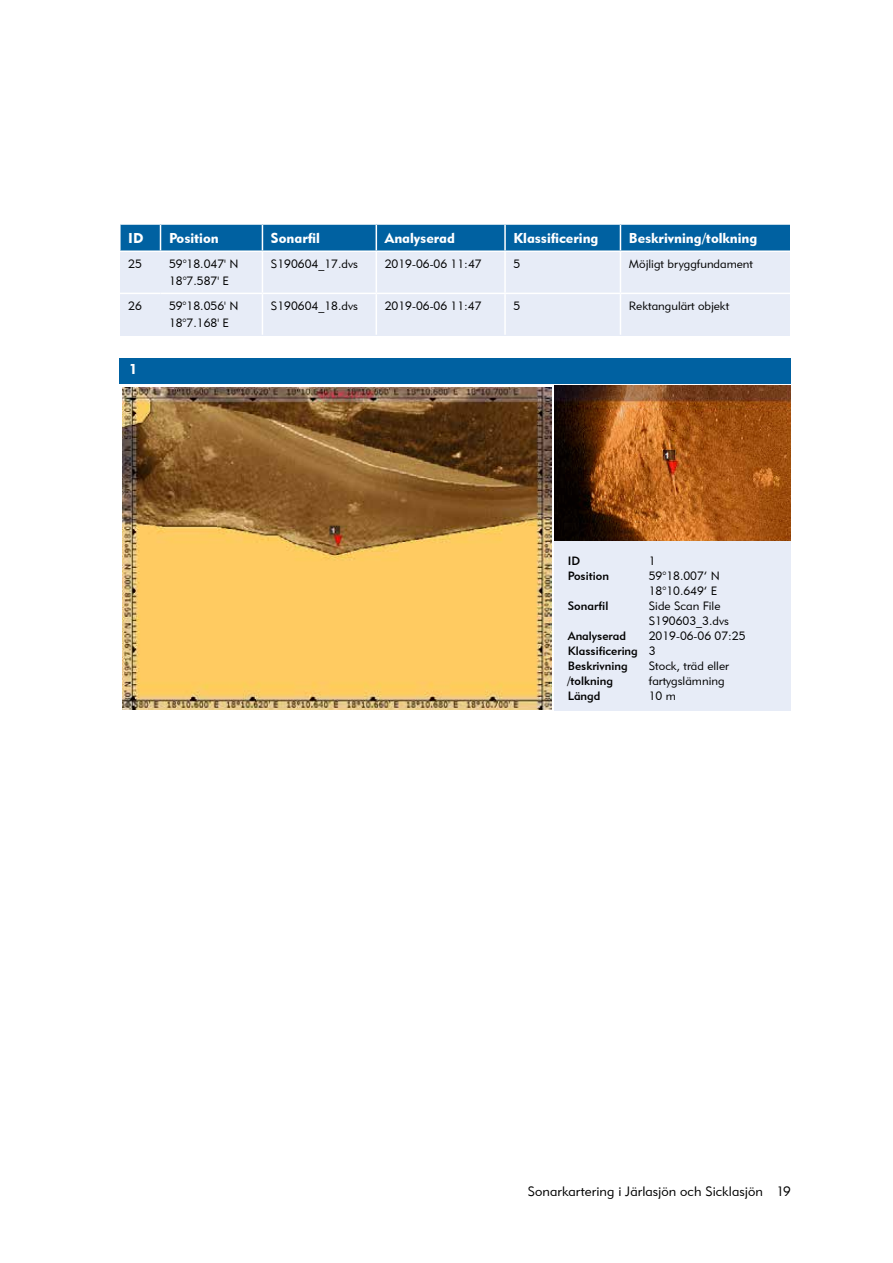
<style>
.page{position:relative;width:893px;height:1263px;background:#fff}
.page>*{position:absolute;margin:0;border:0;box-sizing:border-box;transform-origin:0 0}
.t1{font:14.25px "Geometric 415 BT Black A";color:#fff}
.t2{font:13.5px "Geometric 415 BT Lite A";letter-spacing:.005em;color:#000}
.Formula{font:12px/15px "Geometric 415 BT Lite A";color:#000}
.t3{font:12px/14.9px "Geometric 415 BT Medium A";color:#000}
.s1{font-family:"Geometric 415 BT Lite A"}
</style>
<div class="page">
<div style="left:554px;top:541px;width:237px;height:170px;background:#e7ecf7"></div>
<div style="left:119px;top:358px;width:672px;height:25px;background:#0061a1"></div>
<div style="left:120px;top:224px;width:40px;height:27px;background:#0061a1"></div>
<div style="left:160px;top:224px;width:102px;height:27px;background:#0061a1"></div>
<div style="left:262px;top:224px;width:114px;height:27px;background:#0061a1"></div>
<div style="left:376px;top:224px;width:129px;height:27px;background:#0061a1"></div>
<div style="left:505px;top:224px;width:115px;height:27px;background:#0061a1"></div>
<div style="left:620px;top:224px;width:170px;height:27px;background:#0061a1"></div>
<div style="left:120px;top:251px;width:40px;height:42px;background:#e7ecf7"></div>
<div style="left:160px;top:251px;width:102px;height:42px;background:#e7ecf7"></div>
<div style="left:262px;top:251px;width:114px;height:42px;background:#e7ecf7"></div>
<div style="left:376px;top:251px;width:129px;height:42px;background:#e7ecf7"></div>
<div style="left:505px;top:251px;width:115px;height:42px;background:#e7ecf7"></div>
<div style="left:620px;top:251px;width:170px;height:42px;background:#e7ecf7"></div>
<div style="left:120px;top:293px;width:40px;height:42px;background:#e7ecf7"></div>
<div style="left:160px;top:293px;width:102px;height:42px;background:#e7ecf7"></div>
<div style="left:262px;top:293px;width:114px;height:42px;background:#e7ecf7"></div>
<div style="left:376px;top:293px;width:129px;height:42px;background:#e7ecf7"></div>
<div style="left:505px;top:293px;width:115px;height:42px;background:#e7ecf7"></div>
<div style="left:620px;top:293px;width:170px;height:42px;background:#e7ecf7"></div>
<hr style="left:119px;top:223px;width:41px;height:2px;background:#fff">
<hr style="left:160px;top:223px;width:102px;height:2px;background:#fff">
<hr style="left:262px;top:223px;width:114px;height:2px;background:#fff">
<hr style="left:376px;top:223px;width:129px;height:2px;background:#fff">
<hr style="left:505px;top:223px;width:115px;height:2px;background:#fff">
<hr style="left:620px;top:223px;width:171px;height:2px;background:#fff">
<hr style="left:119px;top:250px;width:41px;height:2px;background:#fff">
<hr style="left:160px;top:250px;width:102px;height:2px;background:#fff">
<hr style="left:262px;top:250px;width:114px;height:2px;background:#fff">
<hr style="left:262px;top:252px;width:1px;height:41px;background:#fff">
<hr style="left:376px;top:250px;width:129px;height:2px;background:#fff">
<hr style="left:376px;top:252px;width:1px;height:41px;background:#fff">
<hr style="left:505px;top:250px;width:115px;height:2px;background:#fff">
<hr style="left:504px;top:252px;width:2px;height:41px;background:#fff">
<hr style="left:620px;top:250px;width:171px;height:2px;background:#fff">
<hr style="left:620px;top:252px;width:1px;height:41px;background:#fff">
<hr style="left:120px;top:293px;width:40px;height:1px;background:#fff">
<hr style="left:160px;top:293px;width:102px;height:1px;background:#fff">
<hr style="left:262px;top:293px;width:114px;height:1px;background:#fff">
<hr style="left:262px;top:294px;width:1px;height:41px;background:#fff">
<hr style="left:376px;top:293px;width:129px;height:1px;background:#fff">
<hr style="left:376px;top:294px;width:1px;height:41px;background:#fff">
<hr style="left:505px;top:293px;width:115px;height:1px;background:#fff">
<hr style="left:504px;top:294px;width:2px;height:41px;background:#fff">
<hr style="left:620px;top:293px;width:171px;height:1px;background:#fff">
<hr style="left:620px;top:294px;width:1px;height:41px;background:#fff">
<svg style="left:620px;top:225px;width:1px;height:25px"></svg>
<hr style="left:504px;top:225px;width:2px;height:25px;background:#fff">
<svg style="left:376px;top:225px;width:1px;height:25px"></svg>
<svg style="left:262px;top:225px;width:1px;height:25px"></svg>
<svg style="left:160px;top:225px;width:1px;height:25px"></svg>
<hr style="left:119px;top:225px;width:2px;height:25px;background:#fff">
<img style="left:122px;top:388px;width:429px;height:321px">
<img style="left:554px;top:383px;width:237px;height:158px">
<p class="t1" style="left:128px;top:229px;width:17px">ID</p>
<p class="t1" style="left:169px;top:229px;width:51px">Position</p>
<p class="t1" style="left:271px;top:229px;width:50px">Sonarfil</p>
<p class="t1" style="left:385px;top:229px;width:72px">Analyserad</p>
<p class="t1" style="left:514px;top:229px;width:86px">Klassificering</p>
<p class="t1" style="left:629px;top:229px;width:130px">Beskrivning/tolkning</p>
<p class="Formula" style="left:128px;top:256px;width:15px">25</p>
<p class="Formula" style="left:169px;top:256px;width:71px">59°18.047' N</p>
<p class="Formula" style="left:169px;top:273px;width:62px">18°7.587' E</p>
<p class="Formula" style="left:271px;top:256px;width:88px">S190604_17.dvs</p>
<p class="Formula" style="left:385px;top:256px;width:98px">2019-06-06 11:47</p>
<p class="Formula" style="left:513px;top:256px;width:8px">5</p>
<p class="Formula" style="left:629px;top:256px;width:126px">Möjligt bryggfundament</p>
<p class="Formula" style="left:128px;top:299px;width:15px">26</p>
<p class="Formula" style="left:169px;top:299px;width:71px">59°18.056' N</p>
<p class="Formula" style="left:169px;top:315px;width:62px">18°7.168' E</p>
<h4 class="t1" style="left:129px;top:361px;width:10px">1</h4>
<p class="Formula" style="left:271px;top:299px;width:88px">S190604_18.dvs</p>
<p class="Formula" style="left:385px;top:299px;width:98px">2019-06-06 11:47</p>
<p class="Formula" style="left:513px;top:299px;width:8px">5</p>
<p class="Formula" style="left:629px;top:299px;width:102px">Rektangulärt objekt</p>
<p class="t3" style="left:568px;top:553px;width:14px">ID</p>
<p class="Formula" style="left:649px;top:553px;width:8px">1</p>
<p class="t3" style="left:568px;top:568px;width:43px">Position</p>
<p class="Formula" style="left:649px;top:568px;width:73px">59°18.007’ N</p>
<p class="Formula" style="left:649px;top:583px;width:70px">18°10.649’ E</p>
<p class="t3" style="left:568px;top:598px;width:42px">Sonarfil</p>
<p class="Formula" style="left:649px;top:598px;width:82px">Side Scan File<br>S190603_3.dvs</p>
<p class="t3" style="left:568px;top:628px;width:60px">Analyserad</p>
<p class="Formula" style="left:649px;top:628px;width:98px">2019-06-06 07:25</p>
<p class="t3" style="left:568px;top:643px;width:89px">Klassificering <span class="s1">3</span></p>
<p class="t3" style="left:567px;top:658px;width:62px">Beskrivning /tolkning</p>
<p class="Formula" style="left:649px;top:658px;width:82px">Stock, träd eller fartygslämning</p>
<p class="t3" style="left:568px;top:688px;width:34px">Längd</p>
<p class="Formula" style="left:649px;top:688px;width:29px">10 m</p>
<p class="t2" style="left:528px;top:1183px;width:265px">Sonarkartering i Järlasjön och Sicklasjön 19</p>
</div>
